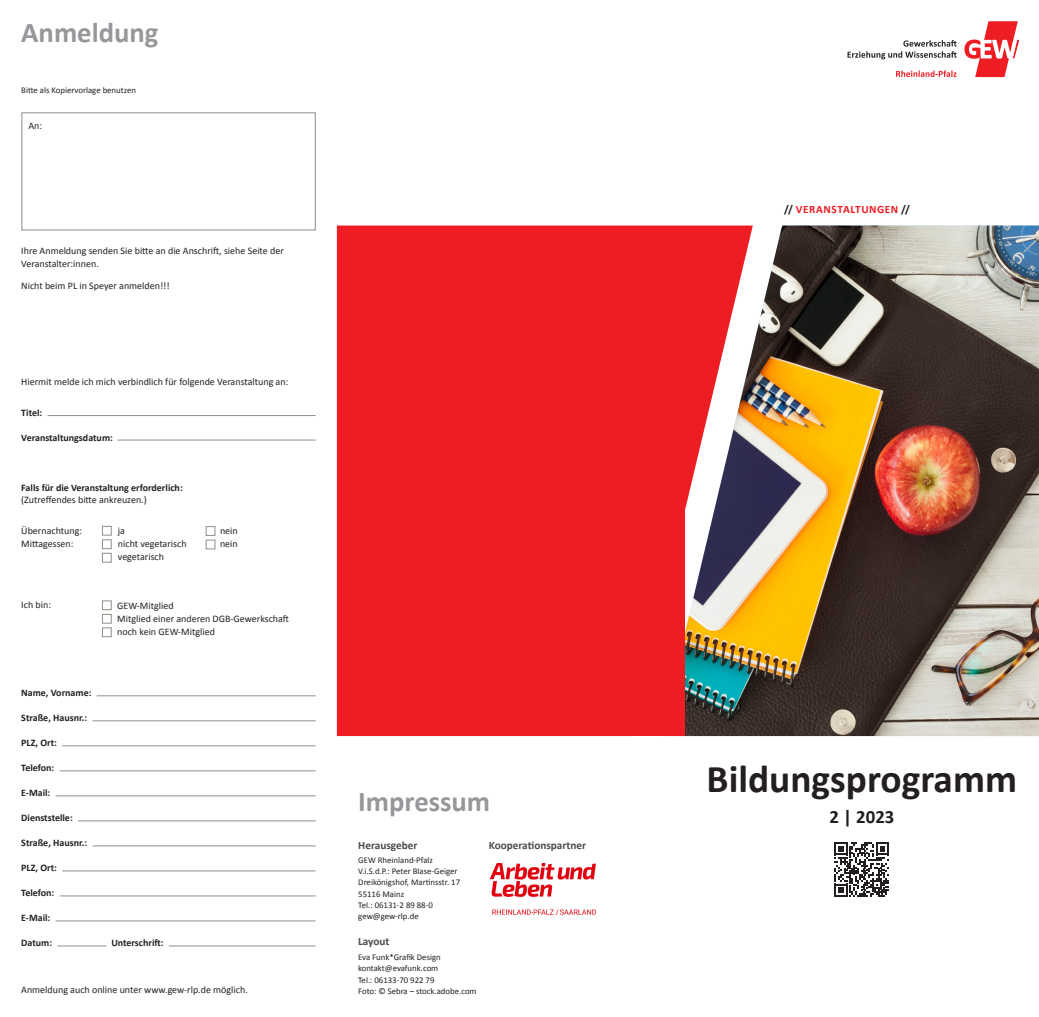
<style>
.page{position:relative;width:1039px;height:1017px;background:#fff}
.page>*{position:absolute;margin:0;border:0;box-sizing:border-box;transform-origin:0 0}
.t1{font:700 39.38px "Calibri";color:#231f20}
.t2{font:700 28.62px "Calibri";color:#95979a}
.t3{font:700 18.75px "Calibri";color:#231f20}
.t4{font:700 11.25px "Calibri";color:#4b4c4d}
.t5{font:700 11.25px "Calibri";letter-spacing:.05em;color:#ee1d23}
.t6{font:10px/12.9px "Calibri";color:#231f20}
.t7{font:700 10px "Calibri";color:#231f20}
.t8{font:8.75px/11.2px "Calibri";color:#231f20}
.s1{color:#231f20}
</style>
<div class="page">
<img style="left:752px;top:226px;width:286px;height:510px">
<svg style="left:215px;top:226px;width:537px;height:510px"></svg>
<div style="left:102px;top:526px;width:9px;height:9px;border:1px solid #8f8f89"></div>
<div style="left:102px;top:601px;width:9px;height:9px;border:1px solid #8f8f89"></div>
<div style="left:102px;top:539px;width:9px;height:10px;border:1px solid #8f8f89"></div>
<div style="left:102px;top:614px;width:9px;height:9px;border:1px solid #8f8f89"></div>
<div style="left:102px;top:553px;width:9px;height:9px;border:1px solid #8f8f89"></div>
<div style="left:102px;top:628px;width:9px;height:9px;border:1px solid #8f8f89"></div>
<div style="left:206px;top:526px;width:9px;height:10px;border:1px solid #8f8f89"></div>
<div style="left:206px;top:540px;width:9px;height:9px;border:1px solid #8f8f89"></div>
<hr style="left:48px;top:415px;width:267px;height:1px;background:#8f8f89">
<hr style="left:117px;top:440px;width:198px;height:1px;background:#8f8f89">
<hr style="left:57px;top:946px;width:49px;height:1px;background:#8f8f89">
<hr style="left:97px;top:695px;width:218px;height:1px;background:#8f8f89">
<hr style="left:92px;top:720px;width:223px;height:1px;background:#8f8f89">
<hr style="left:62px;top:745px;width:253px;height:1px;background:#8f8f89">
<hr style="left:60px;top:771px;width:255px;height:1px;background:#8f8f89">
<hr style="left:56px;top:796px;width:259px;height:1px;background:#8f8f89">
<hr style="left:78px;top:821px;width:237px;height:1px;background:#8f8f89">
<hr style="left:62px;top:871px;width:253px;height:1px;background:#8f8f89">
<hr style="left:60px;top:896px;width:255px;height:1px;background:#8f8f89">
<hr style="left:55px;top:921px;width:260px;height:1px;background:#8f8f89">
<hr style="left:169px;top:946px;width:146px;height:1px;background:#8f8f89">
<hr style="left:93px;top:846px;width:222px;height:1px;background:#8f8f89">
<svg style="left:964px;top:21px;width:54px;height:56px"></svg>
<svg style="left:847px;top:40px;width:109px;height:19px"></svg>
<svg style="left:896px;top:70px;width:60px;height:7px"></svg>
<div style="left:400px;top:286px;width:284px;height:450px;background:#ee1d23"></div>
<img style="left:489px;top:863px;width:108px;height:53px">
<svg style="left:834px;top:842px;width:54px;height:55px"></svg>
<h2 class="t2" style="left:21px;top:13px;width:139px">Anmeldung</h2>
<p class="t8" style="left:21px;top:84px;width:116px">Bitte als Kopiervorlage benutzen</p>
<p class="t6" style="left:28px;top:119px;width:15px">An:</p>
<p class="t6" style="left:21px;top:244px;width:264px">Ihre Anmeldung senden Sie bitte an die Anschrift, siehe Seite der<br>Veranstalter:innen.</p>
<p class="t6" style="left:21px;top:279px;width:150px">Nicht beim PL in Speyer anmelden!!!</p>
<p class="t6" style="left:21px;top:375px;width:268px">Hiermit melde ich mich verbindlich für folgende Veranstaltung an:</p>
<p class="t7" style="left:21px;top:405px;width:23px">Titel:</p>
<p class="t7" style="left:21px;top:430px;width:93px">Veranstaltungsdatum:</p>
<p class="t7" style="left:21px;top:480px;width:163px">Falls für die Veranstaltung erforderlich:</p>
<p class="t6" style="left:118px;top:523px;width:70px">ja<br>nicht vegetarisch vegetarisch</p>
<p class="t6" style="left:220px;top:523px;width:19px">nein nein</p>
<p class="t6" style="left:21px;top:493px;width:127px">(Zutreffendes bitte ankreuzen.)</p>
<p class="t6" style="left:21px;top:523px;width:62px">Übernachtung:<br>Mittagessen:</p>
<p class="t6" style="left:21px;top:598px;width:31px">Ich bin:</p>
<p class="t6" style="left:117px;top:599px;width:173px">GEW-Mitglied<br>Mitglied einer anderen DGB-Gewerkschaft noch kein GEW-Mitglied</p>
<p class="t7" style="left:21px;top:686px;width:72px">Name, Vorname:</p>
<p class="t7" style="left:21px;top:711px;width:67px">Straße, Hausnr.:</p>
<p class="t7" style="left:21px;top:736px;width:37px">PLZ, Ort:</p>
<p class="t7" style="left:21px;top:761px;width:35px">Telefon:</p>
<p class="t7" style="left:21px;top:786px;width:31px">E-Mail:</p>
<p class="t7" style="left:21px;top:811px;width:53px">Dienststelle:</p>
<p class="t7" style="left:21px;top:836px;width:67px">Straße, Hausnr.:</p>
<p class="t7" style="left:21px;top:861px;width:37px">PLZ, Ort:</p>
<p class="t7" style="left:21px;top:886px;width:35px">Telefon:</p>
<p class="t7" style="left:21px;top:911px;width:31px">E-Mail:</p>
<p class="t7" style="left:21px;top:936px;width:32px">Datum:</p>
<p class="t7" style="left:111px;top:936px;width:54px">Unterschrift:</p>
<p class="t6" style="left:21px;top:983px;width:228px">Anmeldung auch online unter www.gew-rlp.de möglich.</p>
<h2 class="t2" style="left:358px;top:782px;width:134px">Impressum</h2>
<p class="t4" style="left:358px;top:837px;width:61px">Herausgeber</p>
<p class="t8" style="left:358px;top:854px;width:103px">GEW Rheinland-Pfalz<br>V.i.S.d.P.: Peter Blase-Geiger<br>Dreikönigshof, Martinsstr. 17<br>55116 Mainz<br>Tel.: 06131-2 89 88-0 gew@gew-rlp.de</p>
<p class="t4" style="left:358px;top:933px;width:33px">Layout</p>
<p class="t8" style="left:358px;top:951px;width:120px">Eva Funk*Grafik Design kontakt@evafunk.com<br>Tel.: 06133-70 922 79<br>Foto: © Sebra – stock.adobe.com</p>
<p class="t4" style="left:488px;top:838px;width:99px">Kooperationspartner</p>
<p class="t5" style="left:784px;top:202px;width:127px"><span class="s1">//</span> VERANSTALTUNGEN <span class="s1">//</span></p>
<h1 class="t1" style="left:706px;top:751px;width:312px">Bildungsprogramm</h1>
<h3 class="t3" style="left:829px;top:804px;width:66px">2 | 2023</h3>
</div>
